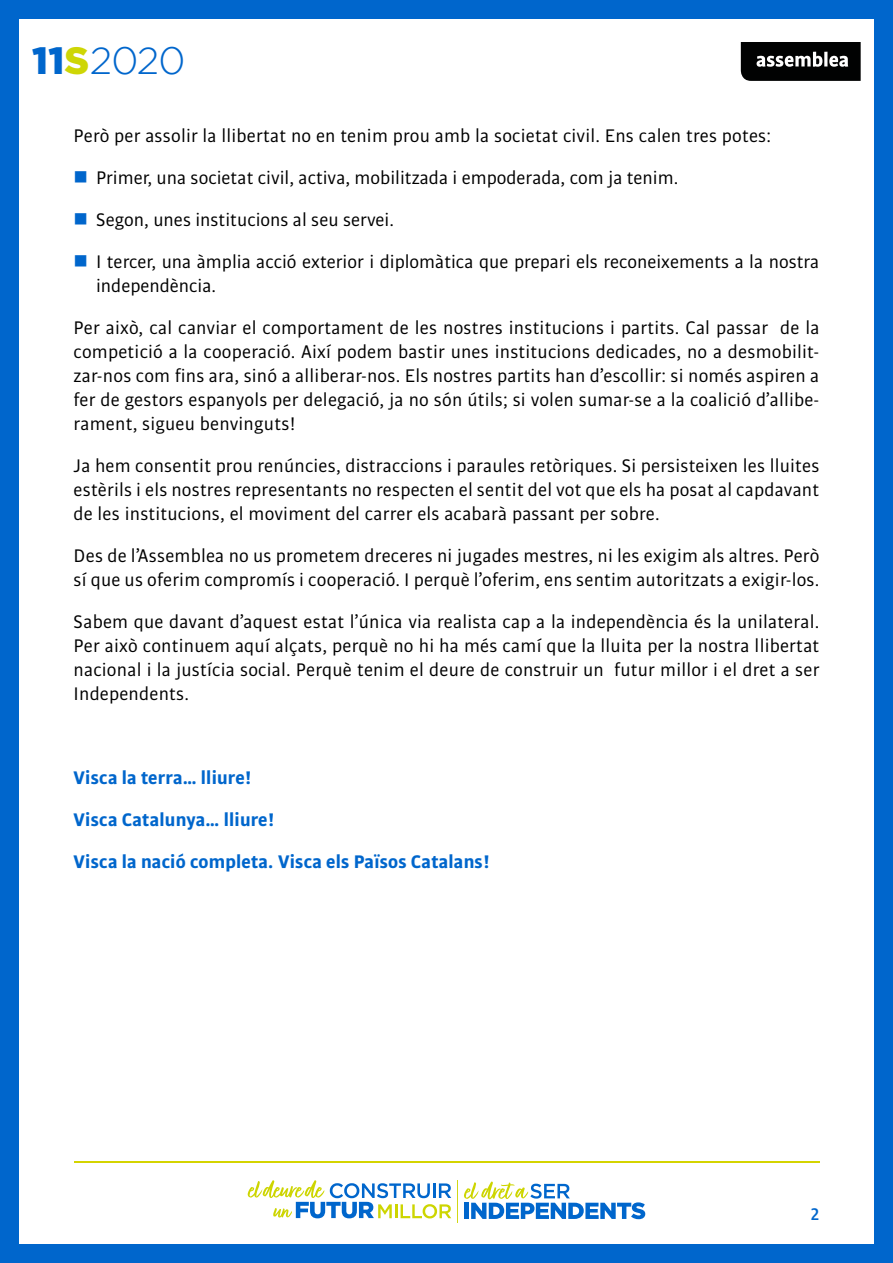
<style>
.page{position:relative;width:893px;height:1263px;background:#fff}
.page>*{position:absolute;margin:0;border:0;box-sizing:border-box;transform-origin:0 0}
.t1{font:300 37.95px "Gotham";color:#06c}
.t2{font:19.5px/24px "Bulo";letter-spacing:.01em;color:#000}
.t3{font:700 19.5px/42px "Bulo";letter-spacing:.01em;color:#06c}
.t4{font:500 18px "Bulo";color:#06c}
.s1{font-weight:900}
.s2{font-weight:900;color:#ced605}
</style>
<div class="page">
<div style="left:0;top:0;width:18px;height:1263px;background:#06c"></div>
<div style="left:875px;top:0;width:18px;height:1263px;background:#06c"></div>
<div style="left:0;top:0;width:893px;height:18px;background:#06c"></div>
<div style="left:0;top:1245px;width:893px;height:18px;background:#06c"></div>
<svg style="left:248px;top:1180px;width:203px;height:38px"></svg>
<svg style="left:464px;top:1181px;width:181px;height:38px"></svg>
<hr style="left:457px;top:1180px;width:1px;height:43px;background:#d1d814">
<svg style="left:741px;top:42px;width:120px;height:39px;background:#262626"></svg>
<hr style="left:74px;top:1161px;width:745px;height:2px;background:#d4d400">
<h1 class="t1" style="left:32px;top:40px;width:155px"><span class="s1">11</span><span class="s2">S</span>2020</h1>
<p class="t2" style="left:96px;top:114px;width:725px;line-height:42px;text-indent:-23px">Però per assolir la llibertat no en tenim prou amb la societat civil. Ens calen tres potes:<br>Primer, una societat civil, activa, mobilitzada i empoderada, com ja tenim.<br>Segon, unes institucions al seu servei.<br>I tercer, una àmplia acció exterior i diplomàtica que prepari els reconeixements a la nostra</p>
<p class="t2" style="left:74px;top:264px;width:747px;line-height:42px;text-indent:23px">independència.<br>Per això, cal canviar el comportament de les nostres institucions i partits. Cal passar de la</p>
<p class="t2" style="left:74px;top:339px;width:747px;text-align:justify">competició a la cooperació. Així podem bastir unes institucions dedicades, no a desmobilit&shy;zar-nos com fins ara, sinó a alliberar-nos. Els nostres partits han d’escollir: si només aspiren a fer de gestors espanyols per delegació, ja no són útils; si volen sumar-se a la coalició d’allibe&shy;rament, sigueu benvinguts!</p>
<p class="t2" style="left:74px;top:453px;width:747px;text-align:justify">Ja hem consentit prou renúncies, distraccions i paraules retòriques. Si persisteixen les lluites estèrils i els nostres representants no respecten el sentit del vot que els ha posat al capdavant de les institucions, el moviment del carrer els acabarà passant per sobre.</p>
<p class="t2" style="left:74px;top:543px;width:747px">Des de l’Assemblea no us prometem dreceres ni jugades mestres, ni les exigim als altres. Però sí que us oferim compromís i cooperació. I perquè l’oferim, ens sentim autoritzats a exigir-los.</p>
<p class="t2" style="left:74px;top:609px;width:747px;text-align:justify">Sabem que davant d’aquest estat l’única via realista cap a la independència és la unilateral.<br>Per això continuem aquí alçats, perquè no hi ha més camí que la lluita per la nostra llibertat nacional i la justícia social. Perquè tenim el deure de construir un futur millor i el dret a ser Independents.</p>
<p class="t3" style="left:74px;top:756px;width:418px">Visca la terra… lliure!<br>Visca Catalunya… lliure!<br>Visca la nació completa. Visca els Països Catalans!</p>
<p class="t4" style="left:811px;top:1202px;width:10px">2</p>
</div>
